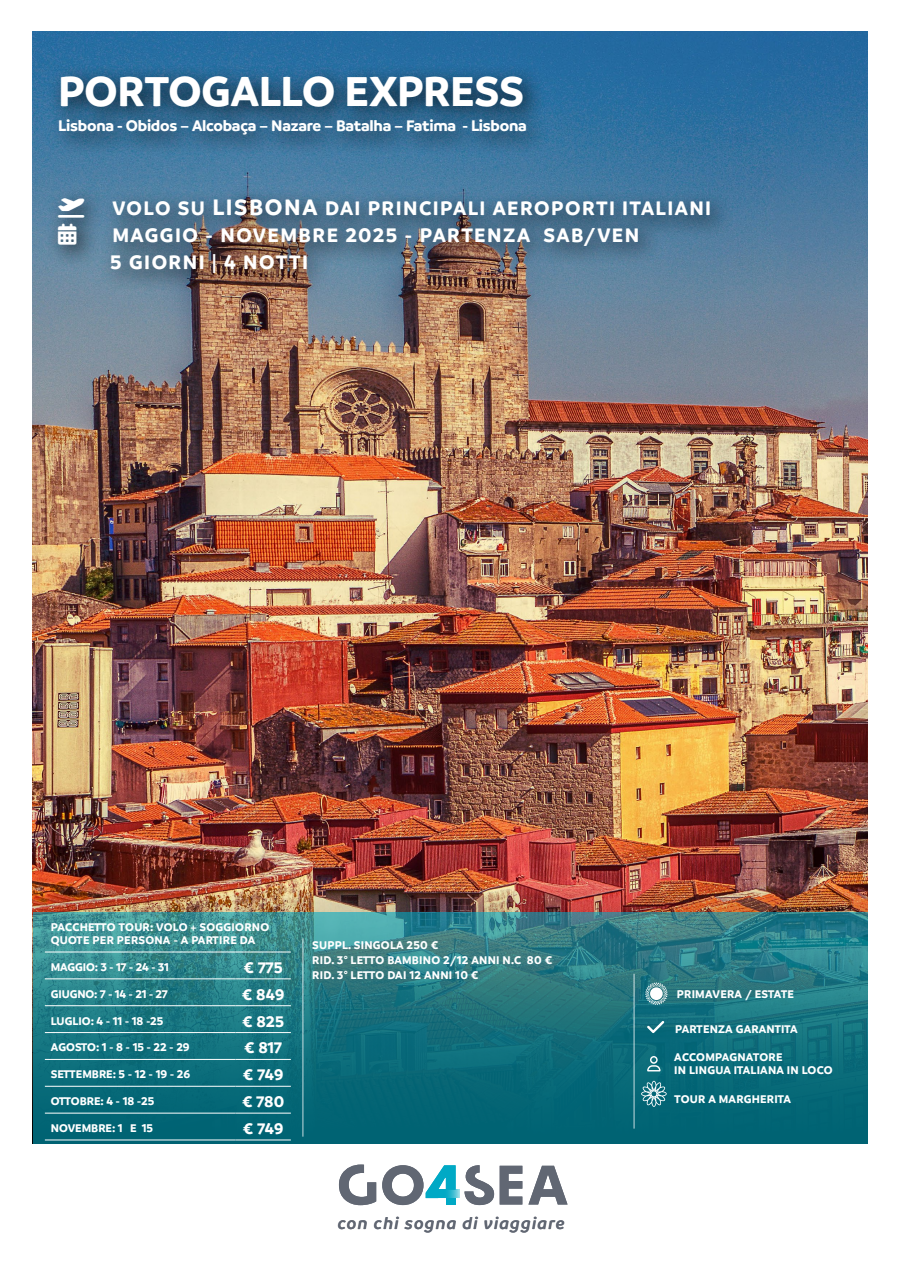
<style>
.page{position:relative;width:898px;height:1263px;background:#fff}
.page>*{position:absolute;margin:0;border:0;box-sizing:border-box;transform-origin:0 0}
.t1{font:700 45px "Branding";letter-spacing:-.005em;color:#fff}
.t2{font:700 21px/27px "Branding";letter-spacing:.065em;color:#fff}
.t3{font:italic 600 18px "Branding";letter-spacing:.065em;color:#616773}
.t4{font:700 16.5px "Branding";letter-spacing:-.015em;color:#fff}
.t5{font:700 12px/13.5px "Branding";letter-spacing:.01em;color:#fff}
.t6{font:700 12px "Branding";letter-spacing:-.01em;color:#fff}
.s1{font-size:24px}
</style>
<div class="page">
<img style="left:33px;top:32px;width:834px;height:770px">
<img style="left:33px;top:802px;width:834px;height:104px">
<img style="left:33px;top:906px;width:834px;height:7px">
<svg style="left:33px;top:913px;width:834px;height:231px;background:#1a747f"></svg>
<div style="left:46px;top:64px;width:687px;height:231px;background:#000;opacity:.75"></div>
<hr style="left:235px;top:978px;width:56px;height:1px;background:#fff">
<hr style="left:235px;top:1059px;width:56px;height:1px;background:#fff">
<hr style="left:235px;top:1086px;width:56px;height:1px;background:#fff">
<hr style="left:235px;top:1113px;width:56px;height:1px;background:#fff">
<hr style="left:235px;top:1139px;width:56px;height:1px;background:#fff">
<hr style="left:45px;top:952px;width:190px;height:1px;background:#fff">
<hr style="left:235px;top:952px;width:56px;height:1px;background:#fff">
<hr style="left:45px;top:978px;width:190px;height:1px;background:#fff">
<hr style="left:235px;top:1005px;width:56px;height:1px;background:#fff">
<hr style="left:235px;top:1032px;width:56px;height:1px;background:#fff">
<hr style="left:45px;top:1005px;width:190px;height:1px;background:#fff">
<hr style="left:45px;top:1059px;width:190px;height:1px;background:#fff">
<hr style="left:45px;top:1139px;width:190px;height:1px;background:#fff">
<hr style="left:45px;top:1032px;width:190px;height:1px;background:#fff">
<hr style="left:45px;top:1086px;width:190px;height:1px;background:#fff">
<hr style="left:45px;top:1113px;width:190px;height:1px;background:#fff">
<svg style="left:528px;top:1166px;width:39px;height:38px"></svg>
<svg style="left:464px;top:1165px;width:58px;height:40px"></svg>
<svg style="left:339px;top:1164px;width:37px;height:41px"></svg>
<svg style="left:382px;top:1165px;width:73px;height:40px"></svg>
<svg style="left:438px;top:1189px;width:21px;height:9px"></svg>
<hr style="left:633px;top:974px;width:1px;height:154px;background:#fff">
<hr style="left:302px;top:938px;width:1px;height:199px;background:#fff">
<svg style="left:646px;top:1021px;width:18px;height:12px"></svg>
<svg style="left:647px;top:1056px;width:13px;height:15px"></svg>
<svg style="left:641px;top:1081px;width:25px;height:26px"></svg>
<svg style="left:644px;top:982px;width:23px;height:23px"></svg>
<svg style="left:649px;top:987px;width:13px;height:13px"></svg>
<svg style="left:58px;top:198px;width:27px;height:20px"></svg>
<h1 class="t1" style="left:58px;top:65px;width:467px">PORTOGALLO EXPRESS</h1>
<h3 class="t4" style="left:58px;top:116px;width:470px">Lisbona - Obidos – Alcobaça – Nazare – Batalha – Fatima - Lisbona</h3>
<h2 class="t2" style="left:112px;top:195px;width:600px">VOLO SU <span class="s1">LISBONA</span> DAI PRINCIPALI AEROPORTI ITALIANI</h2>
<h2 class="t2" style="left:110px;top:222px;width:530px;text-indent:-52px">▲ MAGGIO - NOVEMBRE 2025 - PARTENZA SAB/VEN<br>5 GIORNI | 4 NOTTI</h2>
<p class="t5" style="left:51px;top:920px;width:220px">PACCHETTO TOUR: VOLO + SOGGIORNO<br>QUOTE PER PERSONA - A PARTIRE DA</p>
<p class="t6" style="left:51px;top:960px;width:120px">MAGGIO: 3 - 17 - 24 - 31</p>
<h3 class="t4" style="left:243px;top:958px;width:41px">€ 775</h3>
<p class="t6" style="left:51px;top:987px;width:118px">GIUGNO: 7 - 14 - 21 - 27</p>
<h3 class="t4" style="left:242px;top:985px;width:44px">€ 849</h3>
<p class="t5" style="left:51px;top:1014px;width:114px">LUGLIO: 4 - 11 - 18 -25</p>
<h3 class="t4" style="left:242px;top:1012px;width:43px">€ 825</h3>
<p class="t5" style="left:51px;top:1041px;width:140px">AGOSTO: 1 - 8 - 15 - 22 - 29</p>
<h3 class="t4" style="left:244px;top:1038px;width:40px">€ 817</h3>
<p class="t5" style="left:51px;top:1067px;width:141px">SETTEMBRE: 5 - 12 - 19 - 26</p>
<h3 class="t4" style="left:243px;top:1065px;width:42px">€ 749</h3>
<p class="t5" style="left:51px;top:1094px;width:105px">OTTOBRE: 4 - 18 -25</p>
<h3 class="t4" style="left:242px;top:1092px;width:44px">€ 780</h3>
<p class="t5" style="left:51px;top:1121px;width:104px">NOVEMBRE: 1 E 15</p>
<h3 class="t4" style="left:243px;top:1119px;width:42px">€ 749</h3>
<p class="t5" style="left:312px;top:938px;width:242px;line-height:15px">SUPPL. SINGOLA 250 €<br>RID. 3° LETTO BAMBINO 2/12 ANNI N.C 80 €<br>RID. 3° LETTO DAI 12 ANNI 10 €</p>
<h3 class="t3" style="left:337px;top:1214px;width:228px">con chi sogna di viaggiare</h3>
<p class="t5" style="left:676px;top:988px;width:119px">PRIMAVERA / ESTATE</p>
<p class="t5" style="left:675px;top:1022px;width:124px">PARTENZA GARANTITA</p>
<p class="t5" style="left:674px;top:1050px;width:160px">ACCOMPAGNATORE<br>IN LINGUA ITALIANA IN LOCO</p>
<p class="t5" style="left:674px;top:1092px;width:118px">TOUR A MARGHERITA</p>
</div>
